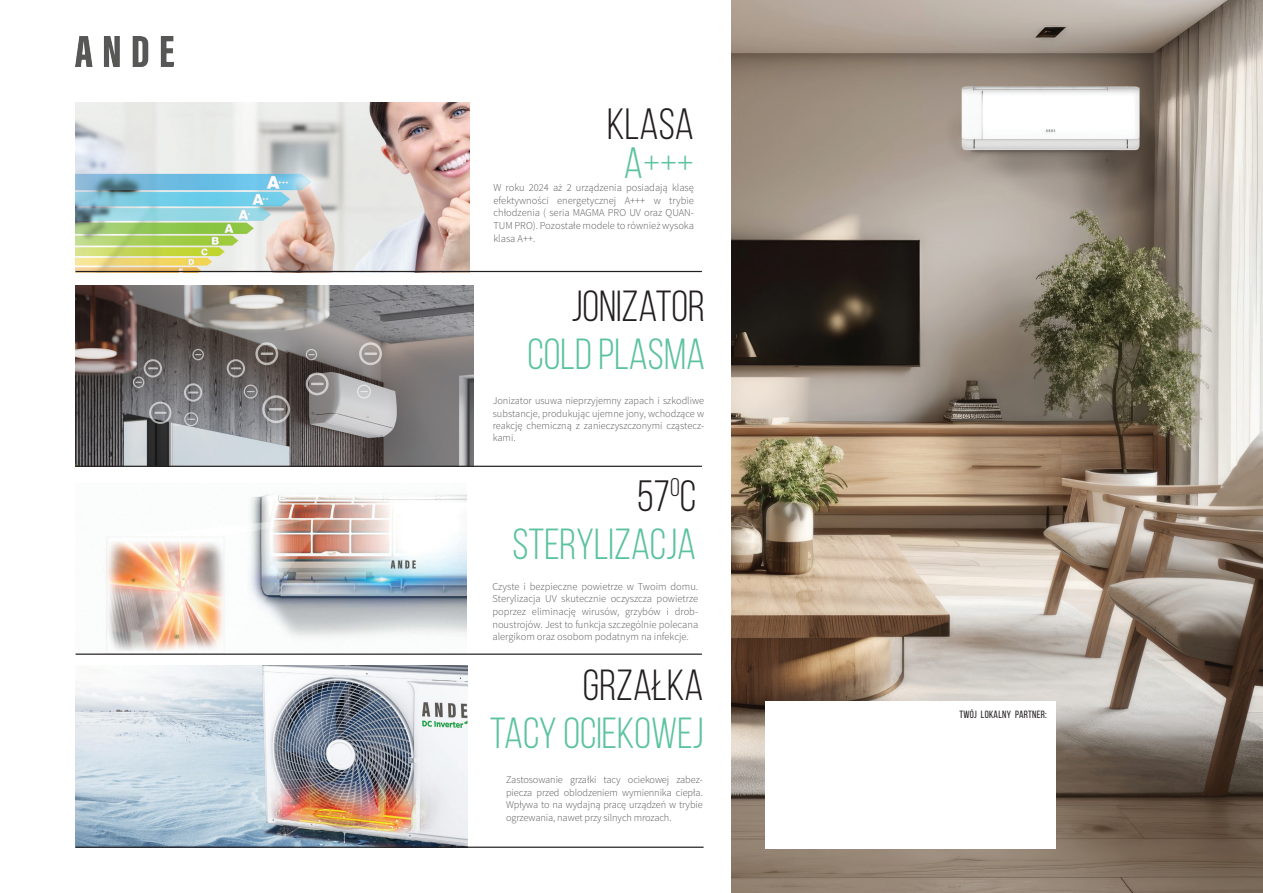
<style>
.page{position:relative;width:1263px;height:893px;background:#fff}
.page>*{position:absolute;margin:0;border:0;box-sizing:border-box;transform-origin:0 0}
.t1{font:43.8px "Bebas Neue";color:#231f20}
.t2{font:43.8px "Bebas Neue";color:#5cc2a1}
.t3{font:43.5px/48px "Bebas Neue";color:#5cc2a1;text-align:right}
.Regular_text{font:300 10.5px/12.6px "Source Sans Pro";color:#58595b;text-align:justify}
.t4{font:10.5px "Bebas Neue";letter-spacing:.025em;color:#231f20}
.Regular_text-2{font:300 10.35px/12.5px "Source Sans Pro";letter-spacing:-.01em;color:#57585a;text-align:justify}
.s1{color:#231f20}
</style>
<div class="page">
<img style="left:76px;top:665px;width:392px;height:182px">
<img style="left:731px;top:0;width:531px;height:893px">
<img style="left:75px;top:36px;width:98px;height:31px">
<hr style="left:1262px;top:0;width:1px;height:893px;background:#040503">
<img style="left:76px;top:286px;width:398px;height:180px">
<svg style="left:358px;top:341px;width:25px;height:25px"></svg>
<svg style="left:356px;top:384px;width:16px;height:15px"></svg>
<svg style="left:305px;top:348px;width:13px;height:13px"></svg>
<svg style="left:304px;top:371px;width:26px;height:26px"></svg>
<svg style="left:254px;top:341px;width:25px;height:25px"></svg>
<svg style="left:243px;top:384px;width:48px;height:40px;background:#7e7b7c"></svg>
<svg style="left:192px;top:348px;width:12px;height:13px"></svg>
<svg style="left:184px;top:412px;width:15px;height:15px"></svg>
<svg style="left:148px;top:401px;width:24px;height:24px"></svg>
<svg style="left:226px;top:358px;width:20px;height:20px"></svg>
<svg style="left:183px;top:382px;width:20px;height:21px"></svg>
<svg style="left:132px;top:358px;width:31px;height:31px"></svg>
<img style="left:106px;top:494px;width:361px;height:159px">
<img style="left:76px;top:103px;width:393px;height:168px">
<hr style="left:76px;top:271px;width:626px;height:1px;background:#231f20">
<hr style="left:76px;top:466px;width:626px;height:1px;background:#231f20">
<hr style="left:76px;top:847px;width:628px;height:1px;background:#231f20">
<hr style="left:76px;top:653px;width:626px;height:2px;background:#231f20">
<div style="left:765px;top:702px;width:290px;height:147px;background:#fff"></div>
<p class="t1" style="left:607px;top:101px;width:88px">KLASA</p>
<p class="t2" style="left:624px;top:139px;width:71px">A+++</p>
<p class="Regular_text" style="left:493px;top:181px;width:202px">W roku 2024 aż 2 urządzenia posiadają klasę efektywności energetycznej A+++ w trybie chłodzenia ( seria MAGMA PRO UV oraz QUAN-TUM PRO). Pozostałe modele to również wysoka klasa A++.</p>
<p class="t3" style="left:528px;top:282px;width:179px"><span class="s1">JONIZATOR<br></span>COLD PLASMA</p>
<p class="Regular_text-2" style="left:493px;top:395px;width:213px">Jonizator usuwa nieprzyjemny zapach i szkodliwe substancje, produkując ujemne jony, wchodzące w reakcję chemiczną z zanieczyszczonymi cząstecz&shy;kami.</p>
<p class="t1" style="left:637px;top:472px;width:61px">57<sup>O</sup>C</p>
<p class="t3" style="left:512px;top:520px;width:185px">STERYLIZACJA</p>
<p class="Regular_text" style="left:492px;top:580px;width:207px">Czyste i bezpieczne powietrze w Twoim domu.<br>Sterylizacja UV skutecznie oczyszcza powietrze poprzez eliminację wirusów, grzybów i drob&shy;noustrojów. Jest to funkcja szczególnie polecana alergikom oraz osobom podatnym na infekcje.</p>
<p class="t3" style="left:490px;top:661px;width:215px"><span class="s1">GRZAŁKA<br></span>TACY OCIEKOWEJ</p>
<p class="Regular_text-2" style="left:506px;top:774px;width:198px">Zastosowanie grzałki tacy ociekowej zabez&shy;piecza przed oblodzeniem wymiennika ciepła.<br>Wpływa to na wydajną pracę urządzeń w trybie ogrzewania, nawet przy silnych mrozach.</p>
<p class="t4" style="left:959px;top:709px;width:89px">TWÓJ LOKALNY PARTNER:</p>
</div>
